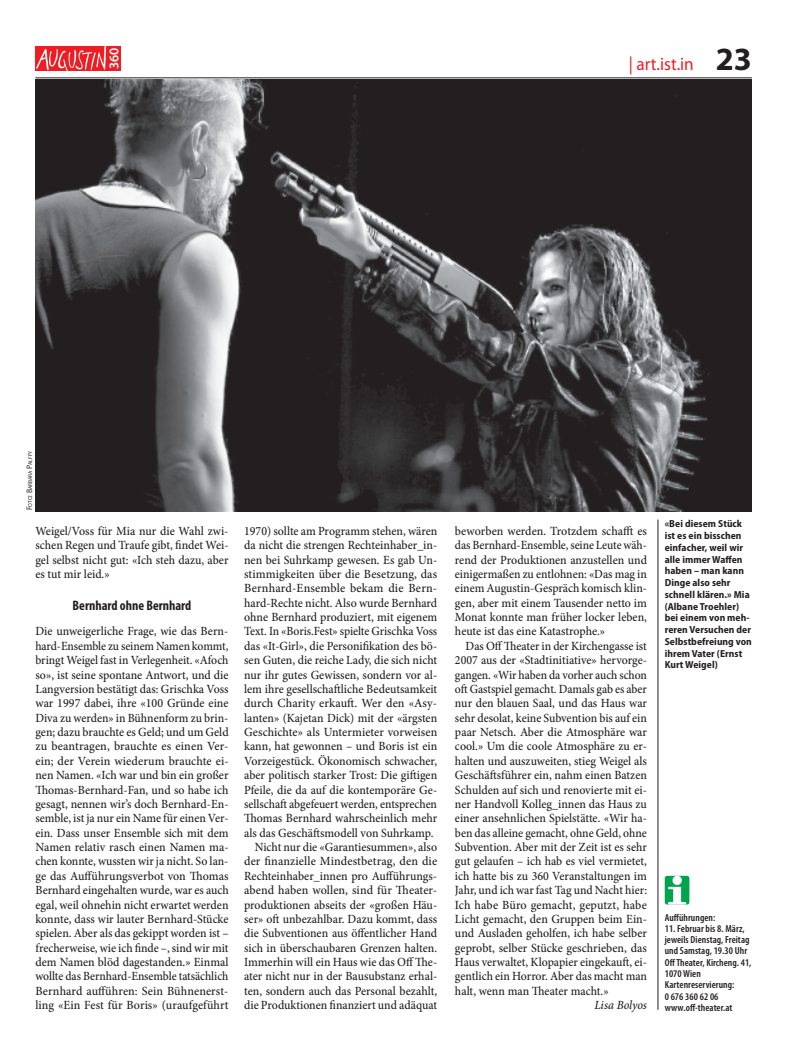
<style>
.page{position:relative;width:798px;height:1063px;background:#fff}
.page>*{position:absolute;margin:0;border:0;box-sizing:border-box;transform-origin:0 0}
.t1{font:18.12px "Myriad Pro";color:#ee1d23;scale:.95 1}
.t2{font:700 condensed 13.75px "Myriad Pro";color:#231f20}
.t3{font:600 13.38px "Myriad Pro";color:#fff}
.t4{font:500 12.5px/14.4px "Minion Pro";color:#231f20;text-align:justify;scale:.95 1}
.t5{font:500 12.5px/14.4px "Minion Pro";color:#231f20;text-align:justify;scale:.94 1}
.t6{font:500 12.5px/14.4px "Minion Pro";color:#231f20;text-align:justify;scale:.96 1}
.t7{font:500 12.5px "Minion Pro";color:#231f20}
.t8{font:500 12.5px "Minion Pro";color:#231f20;scale:.93 1}
.t9{font:italic 500 12.5px "Minion Pro";color:#231f20;scale:.95 1}
.t10{font:700 semi-condensed 10.25px/11.8px "Myriad Pro";letter-spacing:.005em;color:#231f20}
.t11{font:600 condensed 10.25px/11.2px "Myriad Pro";letter-spacing:.005em;color:#231f20}
.t12{font:5.75px "Myriad Pro";color:#231f20;scale:.95 1}
.s1{font-weight:700;font-size:32.5px;color:#231f20}
.s2{font-size:8.12px}
</style>
<div class="page">
<div style="left:35px;top:46px;width:86px;height:25px;background:#ee1d23"></div>
<img style="left:36px;top:47px;width:70px;height:24px">
<hr style="left:35px;top:78px;width:716px;height:1px;background:#231f20">
<hr style="left:657px;top:520px;width:1px;height:490px;background:#231f20">
<img style="left:35px;top:79px;width:716px;height:432px">
<img style="left:664px;top:876px;width:25px;height:29px">
<p class="t3" style="left:105px;top:69px;width:23px;rotate:-90deg">360</p>
<h1 class="t1" style="left:628px;top:53px;width:131px">| art.ist.in <span class="s1">23</span></h1>
<p class="t12" style="left:27px;top:510px;width:64px;rotate:-90deg"><span class="s2">F</span>oto<span class="s2">: B</span>arbara <span class="s2">P</span>alffy</p>
<p class="t4" style="left:35px;top:524px;width:205px">Weigel/Voss für Mia nur die Wahl zwi&shy;schen Regen und Traufe gibt, findet Wei&shy;gel selbst nicht gut: «Ich steh dazu, aber es tut mir leid.»</p>
<p class="t2" style="left:73px;top:597px;width:120px">Bernhard ohne Bernhard</p>
<p class="t4" style="left:35px;top:624px;width:205px">Die unweigerliche Frage, wie das Bern&shy;hard-Ensemble zu seinem Namen kommt, bringt Weigel fast in Verlegenheit. «Afoch so», ist seine spontane Antwort, und die Langversion bestätigt das: Grischka Voss war 1997 dabei, ihre «100 Gründe eine Diva zu werden» in Bühnenform zu brin&shy;gen; dazu brauchte es Geld; und um Geld zu beantragen, brauchte es einen Ver&shy;ein; der Verein wiederum brauchte ei&shy;nen Namen. «Ich war und bin ein großer Thomas-Bernhard-Fan, und so habe ich gesagt, nennen wir’s doch Bernhard-En&shy;semble, ist ja nur ein Name für einen Ver&shy;ein. Dass unser Ensemble sich mit dem Namen relativ rasch einen Namen ma&shy;chen konnte, wussten wir ja nicht. So lan&shy;ge das Aufführungsverbot von Thomas Bernhard eingehalten wurde, war es auch egal, weil ohnehin nicht erwartet werden konnte, dass wir lauter Bernhard-Stücke spielen. Aber als das gekippt worden ist – frecherweise, wie ich finde –, sind wir mit dem Namen blöd dagestanden.» Einmal wollte das Bernhard-Ensemble tatsächlich Bernhard aufführen: Sein Bühnenerst&shy;ling «Ein Fest für Boris» (uraufgeführt</p>
<p class="t4" style="left:244px;top:524px;width:205px">1970) sollte am Programm stehen, wären</p>
<p class="t4" style="left:244px;top:538px;width:205px">da nicht die strengen Rechteinhaber_in-</p>
<p class="t4" style="left:244px;top:552px;width:205px">nen bei Suhrkamp gewesen. Es gab Un-</p>
<p class="t6" style="left:244px;top:567px;width:202px">stimmigkeiten über die Besetzung, das</p>
<p class="t7" style="left:244px;top:580px;width:194px">Bernhard-Ensemble bekam die Bern-</p>
<p class="t4" style="left:244px;top:596px;width:205px">hard-Rechte nicht. Also wurde Bernhard</p>
<p class="t4" style="left:244px;top:610px;width:205px">ohne Bernhard produziert, mit eigenem</p>
<p class="t8" style="left:244px;top:623px;width:209px">Text. In «Boris.Fest» spielte Grischka Voss</p>
<p class="t4" style="left:244px;top:639px;width:205px">das «It-Girl», die Personifikation des bö-</p>
<p class="t4" style="left:244px;top:653px;width:205px">sen Guten, die reiche Lady, die sich nicht</p>
<p class="t4" style="left:244px;top:667px;width:205px">nur ihr gutes Gewissen, sondern vor al-</p>
<p class="t4" style="left:244px;top:682px;width:205px">lem ihre gesellschaftliche Bedeutsamkeit</p>
<p class="t7" style="left:244px;top:695px;width:194px">durch Charity erkauft. Wer den «Asy-</p>
<p class="t4" style="left:244px;top:711px;width:205px">lanten» (Kajetan Dick) mit der «ärgsten</p>
<p class="t6" style="left:244px;top:725px;width:202px">Geschichte» als Untermieter vorweisen</p>
<p class="t4" style="left:244px;top:739px;width:205px">kann, hat gewonnen – und Boris ist ein</p>
<p class="t6" style="left:244px;top:754px;width:202px">Vorzeigestück. Ökonomisch schwacher,</p>
<p class="t4" style="left:244px;top:768px;width:205px">aber politisch starker Trost: Die giftigen</p>
<p class="t4" style="left:244px;top:782px;width:205px">Pfeile, die da auf die kontemporäre Ge-</p>
<p class="t5" style="left:244px;top:797px;width:207px">sellschaft abgefeuert werden, entsprechen</p>
<p class="t4" style="left:244px;top:811px;width:205px">Thomas Bernhard wahrscheinlich mehr</p>
<p class="t4" style="left:244px;top:826px;width:201px">als das Geschäftsmodell von Suhrkamp.</p>
<p class="t4" style="left:255px;top:840px;width:193px">Nicht nur die «Garantiesummen», also</p>
<p class="t7" style="left:244px;top:853px;width:194px">der finanzielle Mindestbetrag, den die</p>
<p class="t4" style="left:244px;top:869px;width:204px">Rechteinhaber_innen pro Aufführungs-</p>
<p class="t7" style="left:244px;top:882px;width:194px">abend haben wollen, sind für Theater-</p>
<p class="t4" style="left:244px;top:897px;width:205px">produktionen abseits der «großen Häu-</p>
<p class="t4" style="left:244px;top:912px;width:205px">ser» oft unbezahlbar. Dazu kommt, dass</p>
<p class="t4" style="left:244px;top:926px;width:204px">die Subventionen aus öffentlicher Hand</p>
<p class="t4" style="left:244px;top:941px;width:205px">sich in überschaubaren Grenzen halten.</p>
<p class="t4" style="left:244px;top:955px;width:205px">Immerhin will ein Haus wie das Off The-</p>
<p class="t4" style="left:244px;top:969px;width:205px">ater nicht nur in der Bausubstanz erhal-</p>
<p class="t4" style="left:244px;top:984px;width:205px">ten, sondern auch das Personal bezahlt,</p>
<p class="t4" style="left:244px;top:998px;width:205px">die Produktionen finanziert und adäquat</p>
<p class="t6" style="left:455px;top:524px;width:201px">beworben werden. Trotzdem schafft es das Bernhard-Ensemble, seine Leute wäh&shy;rend der Produktionen anzustellen und einigermaßen zu entlohnen: «Das mag in einem Augustin-Gespräch komisch klin&shy;gen, aber mit einem Tausender netto im Monat konnte man früher locker leben, heute ist das eine Katastrophe.»</p>
<p class="t5" style="left:455px;top:639px;width:206px;text-indent:11px">Das Off Theater in der Kirchengasse ist 2007 aus der «Stadtinitiative» hervorge&shy;gangen. «Wir haben da vorher auch schon oft Gastspiel gemacht. Damals gab es aber nur den blauen Saal, und das Haus war sehr desolat, keine Subvention bis auf ein paar Netsch. Aber die Atmosphäre war cool.» Um die coole Atmosphäre zu er&shy;halten und auszuweiten, stieg Weigel als Geschäftsführer ein, nahm einen Batzen Schulden auf sich und renovierte mit ei&shy;ner Handvoll Kolleg_innen das Haus zu einer ansehnlichen Spielstätte. «Wir ha&shy;ben das alleine gemacht, ohne Geld, ohne Subvention. Aber mit der Zeit ist es sehr gut gelaufen – ich hab es viel vermietet, ich hatte bis zu 360 Veranstaltungen im Jahr, und ich war fast Tag und Nacht hier:<br>Ich habe Büro gemacht, geputzt, habe Licht gemacht, den Gruppen beim Ein&shy;und Ausladen geholfen, ich habe selber geprobt, selber Stücke geschrieben, das Haus verwaltet, Klopapier eingekauft, ei&shy;gentlich ein Horror. Aber das macht man halt, wenn man Theater macht.»</p>
<p class="t9" style="left:594px;top:997px;width:57px">Lisa Bolyos</p>
<p class="t10" style="left:664px;top:518px;width:89px">«Bei diesem Stück ist es ein bisschen einfacher, weil wir alle immer Waffen haben – man kann<br>Dinge also sehr schnell klären.» Mia (Albane Troehler) bei einem von meh&shy;reren Versuchen der<br>Selbstbefreiung von ihrem Vater (Ernst<br>Kurt Weigel)</p>
<p class="t11" style="left:664px;top:912px;width:52px">Aufführungen:</p>
<p class="t11" style="left:664px;top:923px;width:88px">11. Februar bis 8. März, jeweils Dienstag, Freitag und Samstag, 19.30 Uhr<br>Off Theater, Kircheng. 41,<br>1070 Wien<br>Kartenreservierung:<br>0 676 360 62 06 www.off-theater.at</p>
</div>
